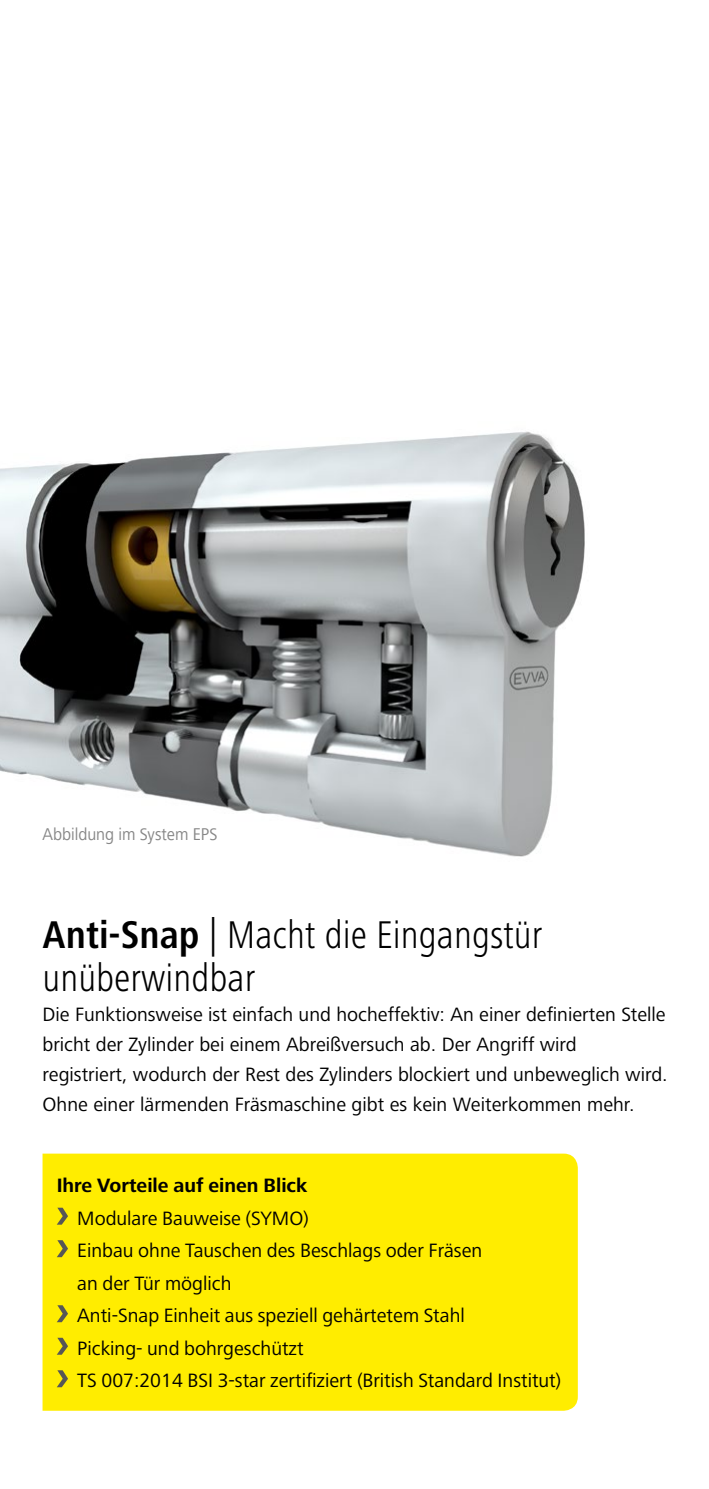
<style>
.page{position:relative;width:709px;height:1489px;background:#fff}
.page>*{position:absolute;margin:0;border:0;box-sizing:border-box;transform-origin:0 0}
.t1{font:300 condensed 40px/42.5px "Frutiger Next LTCE";color:#000}
.t2{font:20px/32.5px "Frutiger Next LTCE";color:#000}
.t3{font:700 20px "Frutiger Next LTCE";color:#000}
.t4{font:17.5px "Frutiger Next LT";color:#878787;scale:.95 1}
.s1{font-weight:700}
</style>
<div class="page">
<img style="left:0;top:431px;width:585px;height:426px">
<div style="left:43px;top:1153px;width:535px;height:257px;background:#ffed00"></div>
<svg style="left:57px;top:1207px;width:11px;height:17px"></svg>
<svg style="left:57px;top:1240px;width:11px;height:17px"></svg>
<svg style="left:57px;top:1305px;width:11px;height:17px"></svg>
<svg style="left:57px;top:1337px;width:11px;height:17px"></svg>
<svg style="left:57px;top:1370px;width:11px;height:17px"></svg>
<p class="t4" style="left:43px;top:824px;width:186px">Abbildung im System EPS</p>
<h1 class="t1" style="left:43px;top:913px;width:501px"><span class="s1">Anti-Snap</span> | Macht die Eingangstür unüberwindbar</h1>
<p class="t2" style="left:43px;top:999px;width:626px;line-height:30px">Die Funktionsweise ist einfach und hocheffektiv: An einer definierten Stelle bricht der Zylinder bei einem Abreißversuch ab. Der Angriff wird<br>registriert, wodurch der Rest des Zylinders blockiert und unbeweglich wird.<br>Ohne einer lärmenden Fräsmaschine gibt es kein Weiterkommen mehr.</p>
<p class="t3" style="left:57px;top:1174px;width:252px">Ihre Vorteile auf einen Blick</p>
<p class="t2" style="left:77px;top:1201px;width:485px">Modulare Bauweise (SYMO)<br>Einbau ohne Tauschen des Beschlags oder Fräsen<br>an der Tür möglich<br>Anti-Snap Einheit aus speziell gehärtetem Stahl<br>Picking- und bohrgeschützt<br>TS 007:2014 BSI 3-star zertifiziert (British Standard Institut)</p>
</div>
